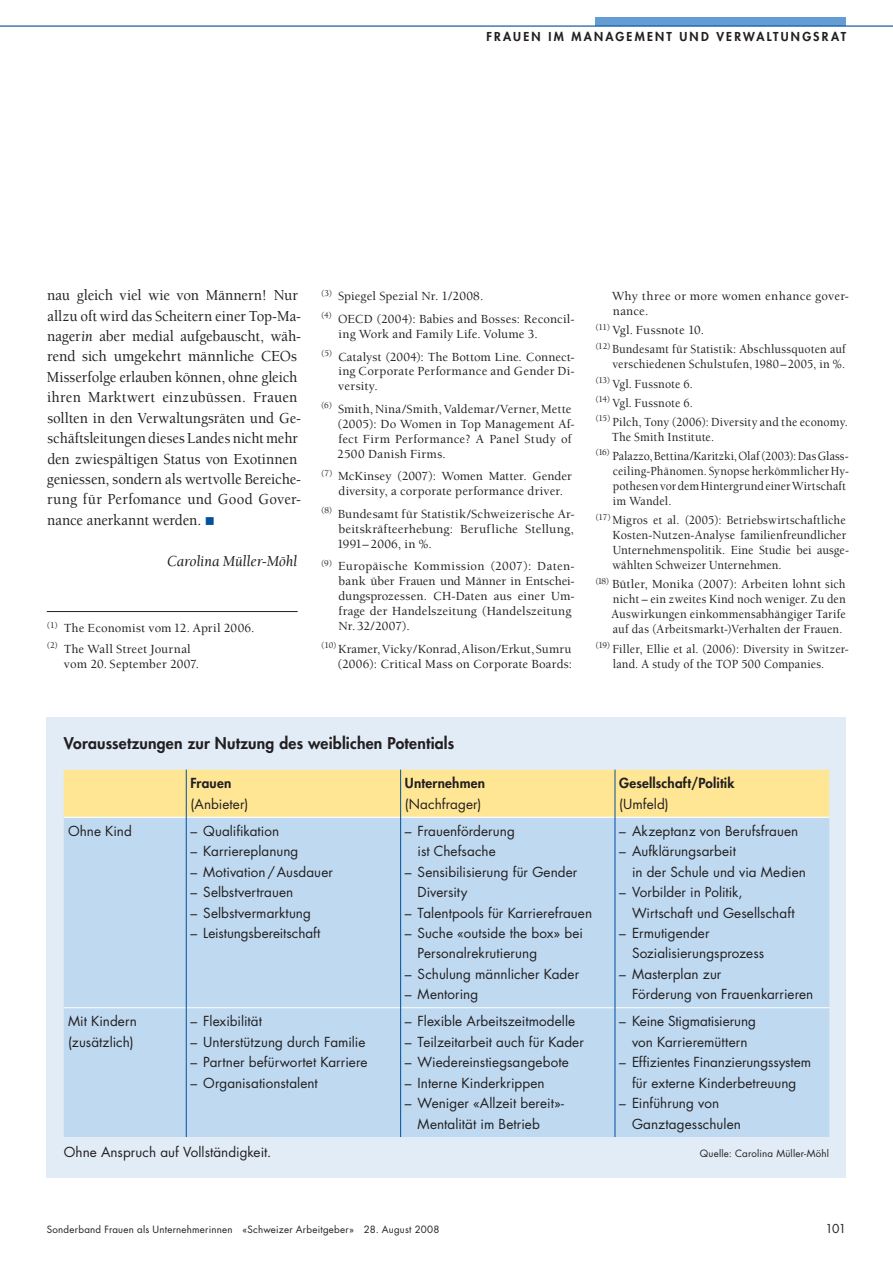
<style>
.page{position:relative;width:893px;height:1263px;background:#fff}
.page>*{position:absolute;margin:0;border:0;box-sizing:border-box;transform-origin:0 0}
.t1{font:500 15.75px/20.4px "Berkeley Std";color:#231f20;scale:.94 1}
.t2{font:800 15.75px "Futura Std";letter-spacing:.015em;color:#231f20}
.t3{font:italic 15.75px "Berkeley Std";letter-spacing:-.015em;color:#231f20}
.t4{font:13.5px/20.4px "Futura Std";letter-spacing:.005em;color:#231f20}
.t5{font:800 13.5px "Futura Std";letter-spacing:.015em;color:#231f20}
.t6{font:500 12.75px/14.9px "Berkeley Std";letter-spacing:.015em;color:#231f20}
.t7{font:500 12.75px/19.2px "Berkeley Std";letter-spacing:.015em;color:#231f20;scale:.94 1}
.t8{font:500 12.75px/15px "Berkeley Std";letter-spacing:.015em;color:#231f20;scale:.92 1}
.t9{font:800 12px "Futura Std";letter-spacing:.185em;color:#231f20}
.t10{font:12px "Futura Std";color:#231f20}
.t11{font:9.75px "Futura Std";letter-spacing:.025em;color:#231f20}
.s1{font-weight:400;font-style:italic}
.s2{color:#01519b}
</style>
<div class="page">
<div style="left:595px;top:17px;width:251px;height:9px;background:#639dd4"></div>
<hr style="left:0;top:26px;width:893px;height:1px;background:#01519b">
<hr style="left:47px;top:611px;width:251px;height:1px;background:#231f20">
<div style="left:47px;top:718px;width:799px;height:460px;background:#e1ecf7"></div>
<div style="left:64px;top:770px;width:765px;height:47px;background:#ffe694"></div>
<div style="left:64px;top:818px;width:765px;height:319px;background:#bed9f0"></div>
<hr style="left:64px;top:817px;width:122px;height:1px;background:#fff">
<hr style="left:187px;top:817px;width:213px;height:1px;background:#fff">
<hr style="left:401px;top:817px;width:214px;height:1px;background:#fff">
<hr style="left:615px;top:817px;width:214px;height:1px;background:#fff">
<hr style="left:64px;top:1007px;width:122px;height:1px;background:#fff">
<hr style="left:187px;top:1007px;width:213px;height:1px;background:#fff">
<hr style="left:401px;top:1007px;width:214px;height:1px;background:#fff">
<hr style="left:186px;top:770px;width:1px;height:47px;background:#01519b">
<hr style="left:400px;top:770px;width:1px;height:47px;background:#01519b">
<hr style="left:186px;top:817px;width:1px;height:191px;background:#01519b">
<hr style="left:400px;top:817px;width:1px;height:191px;background:#01519b">
<hr style="left:186px;top:1008px;width:1px;height:129px;background:#01519b">
<hr style="left:400px;top:1008px;width:1px;height:129px;background:#01519b">
<hr style="left:615px;top:1007px;width:214px;height:1px;background:#fff">
<hr style="left:615px;top:770px;width:1px;height:47px;background:#01519b">
<hr style="left:615px;top:817px;width:1px;height:191px;background:#01519b">
<hr style="left:615px;top:1008px;width:1px;height:129px;background:#01519b">
<p class="t9" style="left:486px;top:31px;width:361px">FRAUEN IM MANAGEMENT UND VERWALTUNGSRAT</p>
<p class="t1" style="left:47px;top:286px;width:272px">nau gleich viel wie von Männern! Nur allzu oft wird das Scheitern einer Top-Ma&shy;nager<span class="s1">in</span> aber medial aufgebauscht, wäh&shy;rend sich umgekehrt männliche CEOs Misserfolge erlauben können, ohne gleich ihren Marktwert einzubüssen. Frauen sollten in den Verwaltungsräten und Ge&shy;schäftsleitungen dieses Landes nicht mehr den zwiespältigen Status von Exotinnen geniessen, sondern als wertvolle Bereiche&shy;rung für Perfomance und Good Gover&shy;nance anerkannt werden. <span class="s2">■</span></p>
<p class="t3" style="left:167px;top:554px;width:132px">Carolina Müller-Möhl</p>
<p class="t6" style="left:47px;top:619px;width:209px;line-height:20.4px"><sup>(1)</sup> The Economist vom 12. April 2006. <sup>(2)</sup> The Wall Street Journal</p>
<p class="t6" style="left:64px;top:657px;width:137px">vom 20. September 2007.</p>
<p class="t6" style="left:321px;top:286px;width:255px;line-height:22.6px"><sup>(3)</sup> Spiegel Spezial Nr. 1/2008.<br><sup>(4)</sup> OECD (2004): Babies and Bosses: Reconcil-</p>
<p class="t6" style="left:321px;top:323px;width:255px;line-height:22.6px;text-indent:17px">ing Work and Family Life. Volume 3.<br><sup>(5)</sup> Catalyst (2004): The Bottom Line. Connect-</p>
<p class="t6" style="left:338px;top:365px;width:238px">ing Corporate Performance and Gender Di&shy;versity.</p>
<p class="t6" style="left:337px;top:402px;width:239px;text-indent:-16px"><sup>(6)</sup> Smith, Nina/Smith, Valdemar/Verner, Mette (2005): Do Women in Top Management Af&shy;fect Firm Performance? A Panel Study of 2500 Danish Firms.</p>
<p class="t6" style="left:339px;top:470px;width:235px;text-indent:-17px"><sup>(7)</sup> McKinsey (2007): Women Matter. Gender diversity, a corporate performance driver.</p>
<p class="t6" style="left:337px;top:507px;width:239px;text-align:justify;text-indent:-16px"><sup>(8)</sup> Bundesamt für Statistik/Schweizerische Ar&shy;beitskräfteerhebung: Berufliche Stellung, 1991 – 2006, in %.</p>
<p class="t6" style="left:338px;top:560px;width:238px;text-indent:-17px"><sup>(9)</sup> Europäische Kommission (2007): Daten&shy;bank über Frauen und Männer in Ent schei&shy;dungspro zessen. CH-Daten aus einer Um&shy;frage der Handelszeitung (Handelszeitung Nr. 32/2007).</p>
<p class="t6" style="left:321px;top:642px;width:253px;text-align:right"><sup>(10)</sup> Kramer, Vicky/Konrad, Alison/Erkut, Sumru (2006): Critical Mass on Corporate Boards:</p>
<p class="t6" style="left:612px;top:290px;width:239px">Why three or more women enhance gover&shy;nance.</p>
<p class="t6" style="left:595px;top:321px;width:252px;line-height:19.2px"><sup>(11)</sup> Vgl. Fussnote 10.<br><sup>(12)</sup> Bundesamt für Statistik: Abschlussquoten auf</p>
<p class="t7" style="left:595px;top:356px;width:270px;text-indent:17px">verschiedenen Schulstufen, 1980 – 2005, in %. <sup>(13)</sup> Vgl. Fussnote 6.<br><sup>(14)</sup> Vgl. Fussnote 6.<br><sup>(15)</sup> Pilch, Tony (2006): Diversity and the economy.</p>
<p class="t7" style="left:595px;top:428px;width:271px;text-indent:16px">The Smith Institute.<br><sup>(16)</sup> Palazzo, Bettina/Karitzki, Olaf (2003): Das Glass-</p>
<p class="t8" style="left:613px;top:464px;width:258px">ceiling-Phänomen. Synopse herkömmlicher Hy&shy;pothesen vor dem Hintergrund einer Wirtschaft im Wandel.</p>
<p class="t7" style="left:612px;top:514px;width:253px;line-height:15px;text-indent:-17px"><sup>(17)</sup> Migros et al. (2005): Betriebswirtschaftliche Kosten-Nutzen-Analyse familienfreundlicher Unternehmenspolitik. Eine Studie bei ausge&shy;wählten Schweizer Unternehmen.</p>
<p class="t6" style="left:612px;top:578px;width:236px;text-align:justify;text-indent:-16px"><sup>(18)</sup> Bütler, Monika (2007): Arbeiten lohnt sich nicht – ein zweites Kind noch weniger. Zu den Auswirkungen einkommensabhängiger Tarife auf das (Arbeitsmarkt-)Verhalten der Frauen.</p>
<p class="t7" style="left:595px;top:642px;width:271px;line-height:15px;text-align:center"><sup>(19)</sup> Filler, Ellie et al. (2006): Diversity in Switzer&shy;land. A study of the TOP 500 Companies.</p>
<p class="t2" style="left:64px;top:736px;width:392px">Voraussetzungen zur Nutzung des weiblichen Potentials</p>
<p class="t5" style="left:191px;top:777px;width:42px">Frauen</p>
<p class="t4" style="left:191px;top:795px;width:59px">(Anbieter)</p>
<p class="t5" style="left:405px;top:777px;width:82px">Unternehmen</p>
<p class="t4" style="left:405px;top:795px;width:78px">(Nachfrager)</p>
<p class="t4" style="left:68px;top:822px;width:65px">Ohne Kind</p>
<p class="t4" style="left:190px;top:822px;width:90px">– Qualifikation</p>
<p class="t4" style="left:191px;top:842px;width:109px">– Karriereplanung</p>
<p class="t4" style="left:191px;top:863px;width:144px">– Motivation / Ausdauer</p>
<p class="t4" style="left:191px;top:883px;width:104px">– Selbstvertrauen</p>
<p class="t4" style="left:191px;top:903px;width:122px">– Selbstvermarktung</p>
<p class="t4" style="left:191px;top:924px;width:131px">– Leistungsbereitschaft</p>
<p class="t4" style="left:68px;top:1012px;width:70px">Mit Kindern (zusätzlich)</p>
<p class="t4" style="left:191px;top:1012px;width:73px">– Flexibilität</p>
<p class="t4" style="left:191px;top:1033px;width:176px">– Unterstützung durch Familie</p>
<p class="t4" style="left:191px;top:1053px;width:179px">– Partner befürwortet Karriere</p>
<p class="t4" style="left:191px;top:1073px;width:129px">– Organisationstalent</p>
<p class="t4" style="left:405px;top:822px;width:112px;text-align:center">– Frauenförderung ist Chefsache</p>
<p class="t4" style="left:418px;top:863px;width:161px;text-indent:-13px">– Sensibilisierung für Gender<br>Diversity</p>
<p class="t4" style="left:405px;top:903px;width:189px">– Talentpools für Karrierefrauen</p>
<p class="t4" style="left:418px;top:924px;width:167px;text-indent:-13px">– Suche «outside the box» bei<br>Personal rekrutierung</p>
<p class="t4" style="left:405px;top:965px;width:176px">– Schulung männlicher Kader</p>
<p class="t4" style="left:405px;top:985px;width:75px">– Mentoring</p>
<p class="t4" style="left:405px;top:1012px;width:172px">– Flexible Arbeitszeitmodelle</p>
<p class="t4" style="left:405px;top:1033px;width:181px">– Teilzeitarbeit auch für Kader</p>
<p class="t4" style="left:405px;top:1053px;width:165px">– Wiedereinstiegs angebote</p>
<p class="t4" style="left:405px;top:1073px;width:141px">– Interne Kinderkrippen</p>
<p class="t4" style="left:418px;top:1094px;width:148px;text-indent:-13px">– Weniger «Allzeit bereit»-<br>Mentalität im Betrieb</p>
<p class="t5" style="left:619px;top:777px;width:117px">Gesellschaft/Politik</p>
<p class="t4" style="left:619px;top:795px;width:51px">(Umfeld)</p>
<p class="t4" style="left:619px;top:822px;width:181px">– Akzeptanz von Berufsfrauen</p>
<p class="t4" style="left:632px;top:842px;width:175px;text-indent:-13px">– Aufklärungsarbeit<br>in der Schule und via Medien</p>
<p class="t4" style="left:632px;top:883px;width:164px;text-indent:-13px">– Vorbilder in Politik,<br>Wirtschaft und Gesellschaft</p>
<p class="t4" style="left:632px;top:924px;width:134px;text-indent:-13px">– Ermutigender<br>Sozialisierungs prozess</p>
<p class="t4" style="left:632px;top:965px;width:183px;text-indent:-13px">– Masterplan zur<br>Förderung von Frauenkarrieren</p>
<p class="t4" style="left:619px;top:1012px;width:138px;text-align:center">– Keine Stigmatisierung von Karrieremüttern</p>
<p class="t4" style="left:619px;top:1053px;width:193px;text-align:center">– Effizientes Finanzierungssystem für externe Kinderbe treuung</p>
<p class="t4" style="left:632px;top:1094px;width:110px;text-indent:-13px">– Einführung von<br>Ganztagesschulen</p>
<p class="t4" style="left:64px;top:1143px;width:209px">Ohne Anspruch auf Vollständigkeit.</p>
<p class="t11" style="left:700px;top:1149px;width:131px">Quelle: Carolina Müller-Möhl</p>
<p class="t11" style="left:47px;top:1225px;width:394px">Sonderband Frauen als Unternehmerinnen «Schweizer Arbeitgeber» 28. August 2008</p>
<p class="t10" style="left:826px;top:1223px;width:22px">101</p>
</div>
